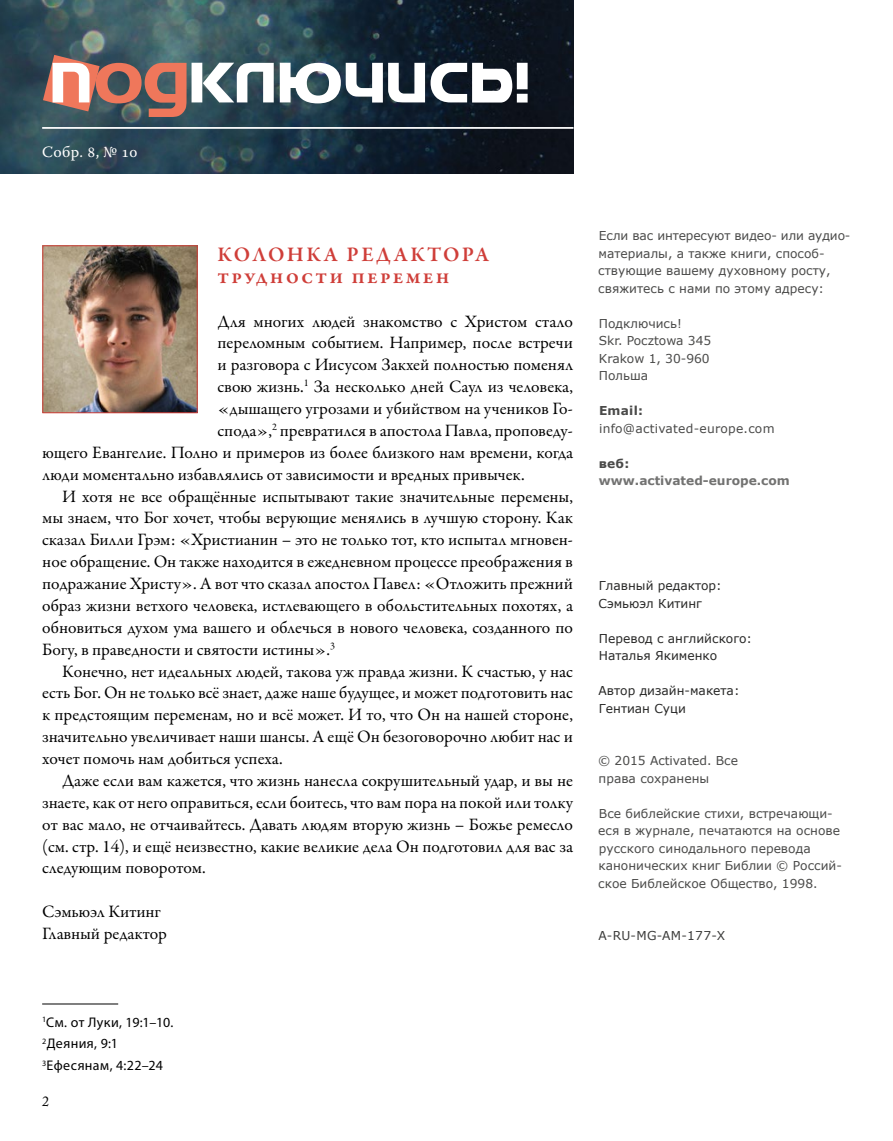
<style>
.page{position:relative;width:893px;height:1141px;background:#fff}
.page>*{position:absolute;margin:0;border:0;box-sizing:border-box;transform-origin:0 0}
.t1{font:600 21px/21.9px "Garamond Premr Pro";letter-spacing:.1em;color:#cf3e39}
.t2{font:17.5px/21.9px "Garamond Premr Pro";color:#000}
.t3{font:15.75px "Warnock Pro";letter-spacing:.02em;color:#fff}
.t4{font:14px/21.9px "Myriad Pro";letter-spacing:.025em;color:#000}
.t5{font:14px "Adobe Caslon Pro";color:#000}
.t6{font:12.25px/17.5px "Verdana";color:#4a4a49}
.t7{font:12.25px/17.5px "Verdana";color:#282827}
.t8{font:12.25px "Verdana";letter-spacing:.02em;color:#4a4a49}
.t9{font:700 12.25px "Verdana";color:#727271}
.t10{font:12.25px "Verdana";letter-spacing:.02em;color:#3c3c3b}
.t11{font:700 12.25px "Verdana";letter-spacing:.02em;color:#4a4a49}
</style>
<div class="page">
<img style="left:0;top:0;width:573px;height:173px">
<img style="left:44px;top:247px;width:152px;height:164px">
<div style="left:42px;top:245px;width:156px;height:168px;border:1px solid #cf3e39"></div>
<hr style="left:42px;top:127px;width:531px;height:2px;background:#fff">
<svg style="left:43px;top:55px;width:485px;height:62px"></svg>
<hr style="left:42px;top:1004px;width:76px;height:1px;background:#000">
<p class="t3" style="left:42px;top:142px;width:97px">Собр. 8, № 10</p>
<p class="t1" style="left:217px;top:244px;width:273px">КОЛОНКА РЕДАКТОРА трудности перемен</p>
<p class="t2" style="left:217px;top:311px;width:357px">Для многих людей знакомство с Христом стало</p>
<p class="t2" style="left:217px;top:332px;width:357px">переломным событием. Например, после встречи</p>
<p class="t2" style="left:217px;top:354px;width:357px">и разговора с Иисусом Закхей полностью поменял</p>
<p class="t2" style="left:217px;top:376px;width:357px">свою жизнь.<sup>1</sup> За несколько дней Саул из человека,</p>
<p class="t2" style="left:217px;top:398px;width:357px">«дышащего угрозами и убийством на учеников Го-</p>
<p class="t2" style="left:217px;top:420px;width:357px">спода»,<sup>2</sup> превратился в апостола Павла, проповеду-</p>
<p class="t2" style="left:42px;top:442px;width:532px">ющего Евангелие. Полно и примеров из более близкого нам времени, когда</p>
<p class="t2" style="left:42px;top:464px;width:484px">люди моментально избавлялись от зависимости и вредных привычек.</p>
<p class="t2" style="left:62px;top:486px;width:512px">И хотя не все обращённые испытывают такие значительные перемены,</p>
<p class="t2" style="left:42px;top:507px;width:532px">мы знаем, что Бог хочет, чтобы верующие менялись в лучшую сторону. Как</p>
<p class="t2" style="left:42px;top:529px;width:532px">сказал Билли Грэм: «Христианин – это не только тот, кто испытал мгновен-</p>
<p class="t2" style="left:42px;top:551px;width:532px">ное обращение. Он также находится в ежедневном процессе преображения в</p>
<p class="t2" style="left:42px;top:573px;width:532px">подражание Христу». А вот что сказал апостол Павел: «Отложить прежний</p>
<p class="t2" style="left:42px;top:595px;width:532px">образ жизни ветхого человека, истлевающего в обольстительных похотях, а</p>
<p class="t2" style="left:42px;top:617px;width:532px">обновиться духом ума вашего и облечься в нового человека, созданного по</p>
<p class="t2" style="left:42px;top:639px;width:294px">Богу, в праведности и святости истины».<sup>3</sup></p>
<p class="t2" style="left:62px;top:661px;width:512px">Конечно, нет идеальных людей, такова уж правда жизни. К счастью, у нас</p>
<p class="t2" style="left:42px;top:682px;width:532px">есть Бог. Он не только всё знает, даже наше будущее, и может подготовить нас</p>
<p class="t2" style="left:42px;top:704px;width:532px">к предстоящим переменам, но и всё может. И то, что Он на нашей стороне,</p>
<p class="t2" style="left:42px;top:726px;width:532px">значительно увеличивает наши шансы. А ещё Он безоговорочно любит нас и</p>
<p class="t2" style="left:42px;top:748px;width:242px">хочет помочь нам добиться успеха.</p>
<p class="t2" style="left:62px;top:770px;width:512px">Даже если вам кажется, что жизнь нанесла сокрушительный удар, и вы не</p>
<p class="t2" style="left:42px;top:792px;width:532px">знаете, как от него оправиться, если боитесь, что вам пора на покой или толку</p>
<p class="t2" style="left:42px;top:814px;width:532px">от вас мало, не отчаивайтесь. Давать людям вторую жизнь – Божье ремесло</p>
<p class="t2" style="left:42px;top:836px;width:532px">(см. стр. 14), и ещё неизвестно, какие великие дела Он подготовил для вас за</p>
<p class="t2" style="left:42px;top:857px;width:165px">следующим поворотом.</p>
<p class="t2" style="left:42px;top:901px;width:126px">Сэмьюэл Китинг<br>Главный редактор</p>
<p class="t6" style="left:598px;top:227px;width:254px">Если вас интересуют видео- или аудио&shy;материалы, а также книги, способ&shy;ствующие вашему духовному росту, свяжитесь с нами по этому адресу:</p>
<p class="t6" style="left:599px;top:314px;width:114px">Подключись!<br>Skr. Pocztowa 345<br>Krakow 1, 30-960<br>Польша</p>
<p class="t11" style="left:599px;top:402px;width:46px">Email:</p>
<p class="t8" style="left:599px;top:420px;width:177px">info@activated-europe.com</p>
<p class="t11" style="left:599px;top:454px;width:32px">веб:</p>
<p class="t9" style="left:599px;top:472px;width:192px">www.activated-europe.com</p>
<p class="t7" style="left:598px;top:577px;width:125px">Главный редактор:<br>Сэмьюэл Китинг</p>
<p class="t7" style="left:599px;top:629px;width:155px">Перевод с английского:<br>Наталья Якименко</p>
<p class="t7" style="left:598px;top:682px;width:143px">Автор дизайн-макета:<br>Гентиан Суци</p>
<p class="t6" style="left:598px;top:752px;width:142px">© 2015 Activated. Все права сохранены</p>
<p class="t6" style="left:598px;top:804px;width:245px">Все библейские стихи, встречающи&shy;еся в журнале, печатаются на основе русского синодального перевода канонических книг Библии © Россий&shy;ское Библейское Общество, 1998.</p>
<p class="t10" style="left:598px;top:927px;width:128px">A-RU-MG-AM-177-X</p>
<p class="t4" style="left:42px;top:1011px;width:133px"><sup>1</sup>См. от Луки, 19:1–10.<br><sup>2</sup>Деяния, 9:1<br><sup>3</sup>Ефесянам, 4:22–24</p>
<p class="t5" style="left:42px;top:1093px;width:8px">2</p>
</div>
